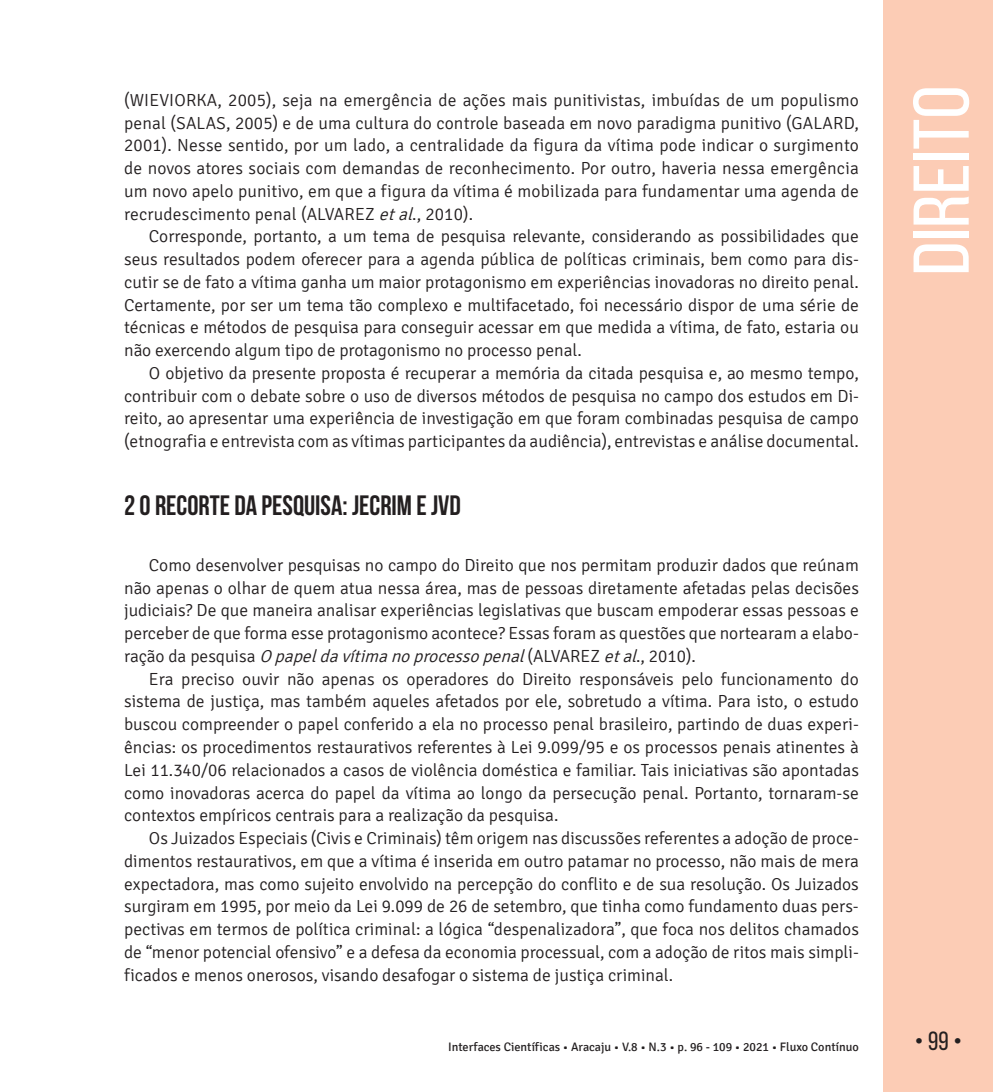
<style>
.page{position:relative;width:993px;height:1092px;background:#fff}
.page>*{position:absolute;margin:0;border:0;box-sizing:border-box;transform-origin:0 0}
.t1{font:78.75px "Bebas Neue";color:#fff;scale:1.09 1}
.t2{font:700 28px "Bebas Neue";color:#231f20}
.t3{font:26.25px "Bebas Neue";color:#231f20}
.t4{font:300 17.5px/22.8px "Signika";color:#231f20;text-align:justify}
.t5{font:12.25px "Signika";color:#231f20}
.s1{font-style:italic}
</style>
<div class="page">
<div style="left:883px;top:0;width:109px;height:1091px;background:#fcccb5"></div>
<p class="t4" style="left:124px;top:89px;width:736px">(WIEVIORKA, 2005), seja na emergência de ações mais punitivistas, imbuídas de um populismo penal (SALAS, 2005) e de uma cultura do controle baseada em novo paradigma punitivo (GALARD, 2001). Nesse sentido, por um lado, a centralidade da figura da vítima pode indicar o surgimento de novos atores sociais com demandas de reconhecimento. Por outro, haveria nessa emergência um novo apelo punitivo, em que a figura da vítima é mobilizada para fundamentar uma agenda de recrudescimento penal (ALVAREZ <span class="s1">etal</span>., 2010).</p>
<p class="t4" style="left:124px;top:225px;width:736px;text-indent:25px">Corresponde, portanto, a um tema de pesquisa relevante, considerando as possibilidades que seus resultados podem oferecer para a agenda pública de políticas criminais, bem como para dis&shy;cutir se de fato a vítima ganha um maior protagonismo em experiências inovadoras no direito penal.<br>Certamente, por ser um tema tão complexo e multifacetado, foi necessário dispor de uma série de técnicas e métodos de pesquisa para conseguir acessar em que medida a vítima, de fato, estaria ou não exercendo algum tipo de protagonismo no processo penal.</p>
<p class="t4" style="left:124px;top:362px;width:736px;text-indent:25px">O objetivo da presente proposta é recuperar a memória da citada pesquisa e, ao mesmo tempo, contribuir com o debate sobre o uso de diversos métodos de pesquisa no campo dos estudos em Di&shy;reito, ao apresentar uma experiência de investigação em que foram combinadas pesquisa de campo (etnografia e entrevista com as vítimas participantes da audiência), entrevistas e análise documental.</p>
<h2 class="t2" style="left:124px;top:489px;width:338px">2 O RECORTE DA PESQUISA: JECRIM E JVD</h2>
<p class="t4" style="left:124px;top:554px;width:736px;text-indent:25px">Como desenvolver pesquisas no campo do Direito que nos permitam produzir dados que reúnam não apenas o olhar de quem atua nessa área, mas de pessoas diretamente afetadas pelas decisões judiciais? De que maneira analisar experiências legislativas que buscam empoderar essas pessoas e perceber de que forma esse protagonismo acontece? Essas foram as questões que nortearam a elabo&shy;r a ç ã o d a p e s q u i s a <span class="s1">O papeldavítimanoprocessopenal</span>( A LVA R E Z <span class="s1">etal</span>. , 2 0 1 0 ) .</p>
<p class="t4" style="left:124px;top:667px;width:736px;text-indent:25px">Era preciso ouvir não apenas os operadores do Direito responsáveis pelo funcionamento do sistema de justiça, mas também aqueles afetados por ele, sobretudo a vítima. Para isto, o estudo buscou compreender o papel conferido a ela no processo penal brasileiro, partindo de duas experi&shy;ências: os procedimentos restaurativos referentes à Lei 9.099/95 e os processos penais atinentes à Lei 11.340/06 relacionados a casos de violência doméstica e familiar. Tais iniciativas são apontadas como inovadoras acerca do papel da vítima ao longo da persecução penal. Portanto, tornaram-se contextos empíricos centrais para a realização da pesquisa.</p>
<p class="t4" style="left:124px;top:827px;width:736px;text-indent:25px">Os Juizados Especiais (Civis e Criminais) têm origem nas discussões referentes a adoção de proce&shy;dimentos restaurativos, em que a vítima é inserida em outro patamar no processo, não mais de mera expectadora, mas como sujeito envolvido na percepção do conflito e de sua resolução. Os Juizados surgiram em 1995, por meio da Lei 9.099 de 26 de setembro, que tinha como fundamento duas pers&shy;pectivas em termos de política criminal: a lógica “despenalizadora”, que foca nos delitos chamados de “menor potencial ofensivo” e a defesa da economia processual, com a adoção de ritos mais simpli&shy;ficados e menos onerosos, visando desafogar o sistema de justiça criminal.</p>
<h1 class="t1" style="left:898px;top:275px;width:176px;rotate:-90deg">Direito</h1>
<p class="t5" style="left:448px;top:1040px;width:412px">Interfaces Científicas • Aracaju • V.8 • N.3 • p. 96 - 109 • 2021 • Fluxo Contínuo</p>
<h3 class="t3" style="left:914px;top:1026px;width:49px">• 99 •</h3>
</div>
